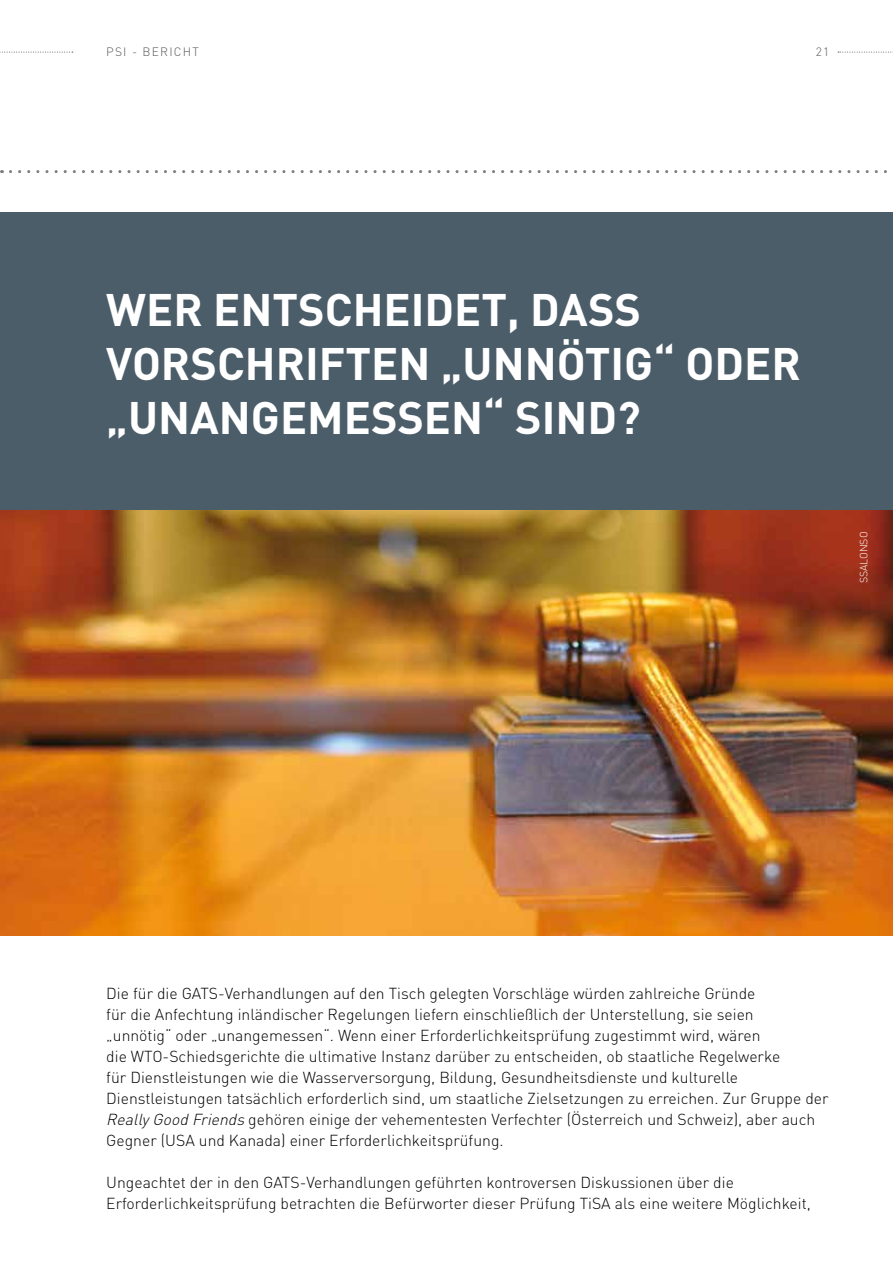
<style>
.page{position:relative;width:893px;height:1263px;background:#fff}
.page>*{position:absolute;margin:0;border:0;box-sizing:border-box;transform-origin:0 0}
.t1{font:700 45px/54px "DIN";color:#fff}
.t2{font:300 15.75px/21px "DIN";color:#000}
.t3{font:300 12px "DIN";letter-spacing:.1em;color:#58585a}
.t4{font:300 10.5px "DIN";color:#fff}
.s1{font-style:italic}
</style>
<div class="page">
<svg style="left:0;top:52px;width:73px;height:1px"></svg>
<svg style="left:838px;top:52px;width:55px;height:1px"></svg>
<div style="left:0;top:213px;width:893px;height:297px;background:#4c5d6a"></div>
<svg style="left:10px;top:170px;width:877px;height:3px"></svg>
<img style="left:0;top:510px;width:893px;height:425px">
<p class="t3" style="left:106px;top:45px;width:94px">PSI - Bericht</p>
<p class="t3" style="left:816px;top:45px;width:15px">21</p>
<h1 class="t1" style="left:106px;top:281px;width:696px">WER ENTSCHEIDET, DASS<br>VORSCHRIFTEN „UNNÖTIG“ ODER „UNANGEMESSEN“ SIND?</h1>
<p class="t4" style="left:857px;top:583px;width:53px;rotate:-90deg">ssalonso</p>
<p class="t2" style="left:106px;top:983px;width:724px">Die für die GATS-Verhandlungen auf den Tisch gelegten Vorschläge würden zahlreiche Gründe<br>für die Anfechtung inländischer Regelungen liefern einschließlich der U nterstellung, sie seien<br>„unnötig“ oder „unangemessen“. Wenn einer Erforderlichkeitsprüfung zugestimmt wird, wären<br>die WTO-Schiedsgerichte die ultimative Instanz darüber zu entscheiden, ob staatliche Regelwerke<br>für Dienstleistungen wie die Wasserversorgung, Bildung, Gesundheitsdienste und kulturelle Dienstleistungen tatsächlich erforderlich sind, um staatliche Zielsetzungen zu erreichen. Zur Gruppe der <span class="s1">ReallyGood Friends</span> gehören einige der vehementesten Verfechter (Österreich und Schweiz), aber auch Gegner (USA und Kanada) einer Erforderlichkeitsprüfung.</p>
<p class="t2" style="left:106px;top:1172px;width:706px">U ngeachtet der in den GATS-Verhandlungen geführten kontroversen Diskussionen über die<br>Erforderlichkeitsprüfung betrachten die Befürworter dieser Prüfung TiSA als eine weitere Möglichkeit,</p>
</div>
